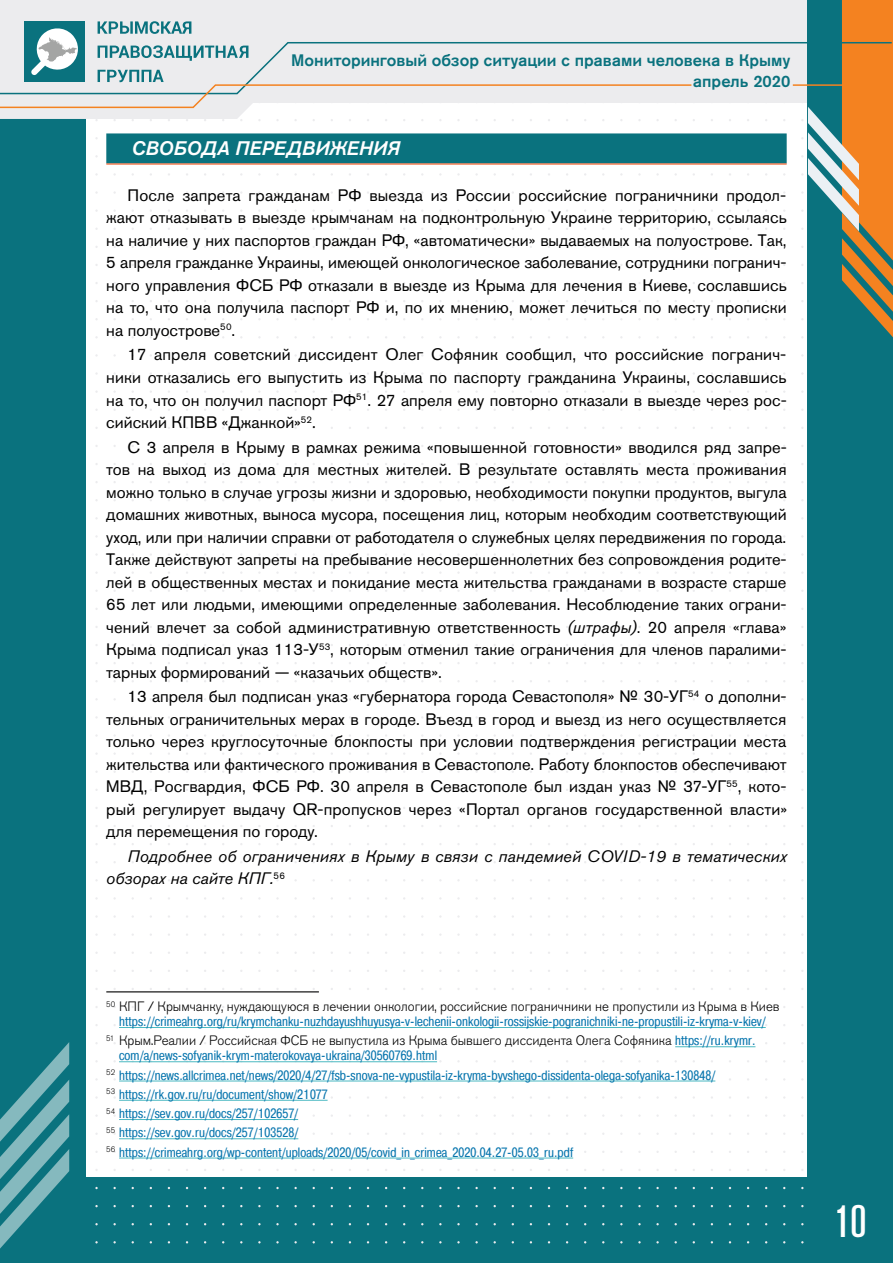
<style>
.page{position:relative;width:893px;height:1263px;background:#fff}
.page>*{position:absolute;margin:0;border:0;box-sizing:border-box;transform-origin:0 0}
.t1{font:500 condensed 45px "Akzidenz Grotesk Pro";color:#fff}
.t2{font:italic 500 19.5px "Akzidenz Grotesk Pro";letter-spacing:.01em;color:#fff}
.t3{font:16.5px/22.5px "Akzidenz Grotesk Pro";color:#000;text-align:justify}
.t4{font:italic 16.5px/22.5px "Akzidenz Grotesk Pro";letter-spacing:.005em;color:#000}
.t5{font:500 16.5px/20.7px "Akzidenz Grotesk Pro";color:#0a727e;text-align:right}
.t6{font:13.5px/19.2px "Pragmatica Cond C";letter-spacing:.01em;color:#0976ae}
.t7{font:300 13.5px "Akzidenz Grotesk Pro";color:#000}
.s1{font-style:italic}
.s2{font-family:"Pragmatica Cond C";font-weight:400;color:#0976ae}
</style>
<div class="page">
<div style="left:0;top:1178px;width:893px;height:85px;background:#0a727e"></div>
<div style="left:0;top:0;width:85px;height:1263px;background:#0a727e"></div>
<svg style="left:0;top:0;width:808px;height:119px;fill:#ececee"></svg>
<div style="left:808px;top:0;width:85px;height:1263px;background:#0a727e"></div>
<svg style="left:842px;top:0;width:51px;height:338px"></svg>
<svg style="left:801px;top:101px;width:58px;height:130px"></svg>
<svg style="left:0;top:1042px;width:69px;height:206px"></svg>
<div style="left:24px;top:21px;width:61px;height:61px;background:#0a727e"></div>
<svg style="left:38px;top:28px;width:39px;height:13px"></svg>
<svg style="left:98px;top:21px;width:20px;height:13px"></svg>
<svg style="left:120px;top:21px;width:13px;height:13px"></svg>
<svg style="left:135px;top:21px;width:24px;height:13px"></svg>
<svg style="left:161px;top:21px;width:10px;height:13px"></svg>
<svg style="left:171px;top:21px;width:20px;height:13px"></svg>
<svg style="left:0;top:41px;width:893px;height:54px;background:#cdd4d0"></svg>
<svg style="left:0;top:83px;width:693px;height:26px"></svg>
<hr style="left:793px;top:84px;width:100px;height:2px;background:#f48220">
<div style="left:106px;top:133px;width:681px;height:30px;background:#0a727e"></div>
<hr style="left:106px;top:163px;width:681px;height:2px;background:#f15a22">
<hr style="left:106px;top:991px;width:213px;height:1px;background:#000">
<hr style="left:119px;top:1027px;width:647px;height:1px;background:#4bb9c2">
<hr style="left:675px;top:1046px;width:80px;height:1px;background:#4bb9c2">
<hr style="left:119px;top:1061px;width:318px;height:1px;background:#4bb9c2">
<hr style="left:119px;top:1081px;width:596px;height:1px;background:#4bb9c2">
<hr style="left:119px;top:1100px;width:209px;height:1px;background:#4bb9c2">
<hr style="left:119px;top:1119px;width:179px;height:1px;background:#4bb9c2">
<hr style="left:119px;top:1138px;width:179px;height:1px;background:#4bb9c2">
<hr style="left:119px;top:1158px;width:454px;height:1px;background:#4bb9c2">
<p class="t5" style="left:291px;top:49px;width:501px">Мониторинговый обзор ситуации с правами человека в Крыму апрель 2020</p>
<p class="t2" style="left:132px;top:135px;width:270px">СВОБОДА ПЕРЕДВИЖЕНИЯ</p>
<p class="t3" style="left:106px;top:184px;width:682px;text-indent:21px">После запрета гражданам РФ выезда из России российские пограничники продол&shy;жают отказывать в выезде крымчанам на подконтрольную Украине территорию, ссылаясь на наличие у них паспортов граждан РФ, «автоматически» выдаваемых на полуострове. Так, 5 апреля гражданке Украины, имеющей онкологическое заболевание, сотрудники погранич&shy;ного управления ФСБ РФ отказали в выезде из Крыма для лечения в Киеве, сославшись на то, что она получила паспорт РФ и, по их мнению, может лечиться по месту прописки на полуострове<sup>50</sup>.</p>
<p class="t3" style="left:106px;top:343px;width:682px;text-indent:21px">17 апреля советский диссидент Олег Софяник сообщил, что российские погранич&shy;ники отказались его выпустить из Крыма по паспорту гражданина Украины, сославшись на то, что он получил паспорт РФ<sup>51</sup>. 27 апреля ему повторно отказали в выезде через рос&shy;сийский КПВВ «Джанкой»<sup>52</sup>.</p>
<p class="t3" style="left:106px;top:435px;width:682px;text-indent:21px">С 3 апреля в Крыму в рамках режима «повышенной готовности» вводился ряд запре&shy;тов на выход из дома для местных жителей. В результате оставлять места проживания можно только в случае угрозы жизни и здоровью, необходимости покупки продуктов, выгула домашних животных, выноса мусора, посещения лиц, которым необходим соответствующий уход, или при наличии справки от работодателя о служебных целях передвижения по города.<br>Также действуют запреты на пребывание несовершеннолетних без сопровождения родите&shy;лей в общественных местах и покидание места жительства гражданами в возрасте старше 65 лет или людьми, имеющими определенные заболевания. Несоблюдение таких ограни&shy;чений влечет за собой административную ответственность <span class="s1">(штрафы)</span>. 20 апреля «глава» Крыма подписал указ 113-У<sup>53</sup>, которым отменил такие ограничения для членов паралими&shy;тарных формирований — «казачьих обществ».</p>
<p class="t3" style="left:106px;top:685px;width:682px;text-indent:21px">13 апреля был подписан указ «губернатора города Севастополя» № 30-УГ<sup>54</sup> о дополни&shy;тельных ограничительных мерах в городе. Въезд в город и выезд из него осуществляется только через круглосуточные блокпосты при условии подтверждения регистрации места жительства или фактического проживания в Севастополе. Работу блокпостов обеспечивают МВД, Росгвардия, ФСБ РФ. 30 апреля в Севастополе был издан указ № 37-УГ<sup>55</sup>, кото&shy;рый регулирует выдачу QR-пропусков через «Портал органов государственной власти» для перемещения по городу.</p>
<p class="t4" style="left:106px;top:845px;width:682px;text-indent:21px">Подробнее об ограничениях в Крыму в связи с пандемией COVID-19 в тематических обзорах на сайте КПГ.<sup>56</sup></p>
<p class="t7" style="left:106px;top:998px;width:675px"><sup>50</sup> КПГ / Крымчанку, нуждающуюся в лечении онкологии, российские пограничники не пропустили из Крыма в Киев</p>
<p class="t6" style="left:119px;top:1012px;width:648px">https://crimeahrg.org/ru/krymchanku-nuzhdayushhuyusya-v-lechenii-onkologii-rossijskie-pogranichniki-ne-propustili-iz-kryma-v-kiev/</p>
<p class="t7" style="left:106px;top:1032px;width:651px"><sup>51</sup> Крым.Реалии / Российская ФСБ не выпустила из Крыма бывшего диссидента Олега Софяника <span class="s2">https://ru.krymr.</span></p>
<p class="t6" style="left:106px;top:1046px;width:611px;text-indent:13px">com/a/news-sofyanik-krym-materokovaya-ukraina/30560769.html<br><sup>52</sup> https://news.allcrimea.net/news/2020/4/27/fsb-snova-ne-vypustila-iz-kryma-byvshego-dissidenta-olega-sofyanika-130848/ <sup>53</sup> https://rk.gov.ru/ru/document/show/21077<br><sup>54</sup> https://sev.gov.ru/docs/257/102657/<br><sup>55</sup> https://sev.gov.ru/docs/257/103528/<br><sup>56</sup> https://crimeahrg.org/wp-content/uploads/2020/05/covid_in_crimea_2020.04.27-05.03_ru.pdf</p>
<h1 class="t1" style="left:834px;top:1192px;width:33px">10</h1>
</div>
